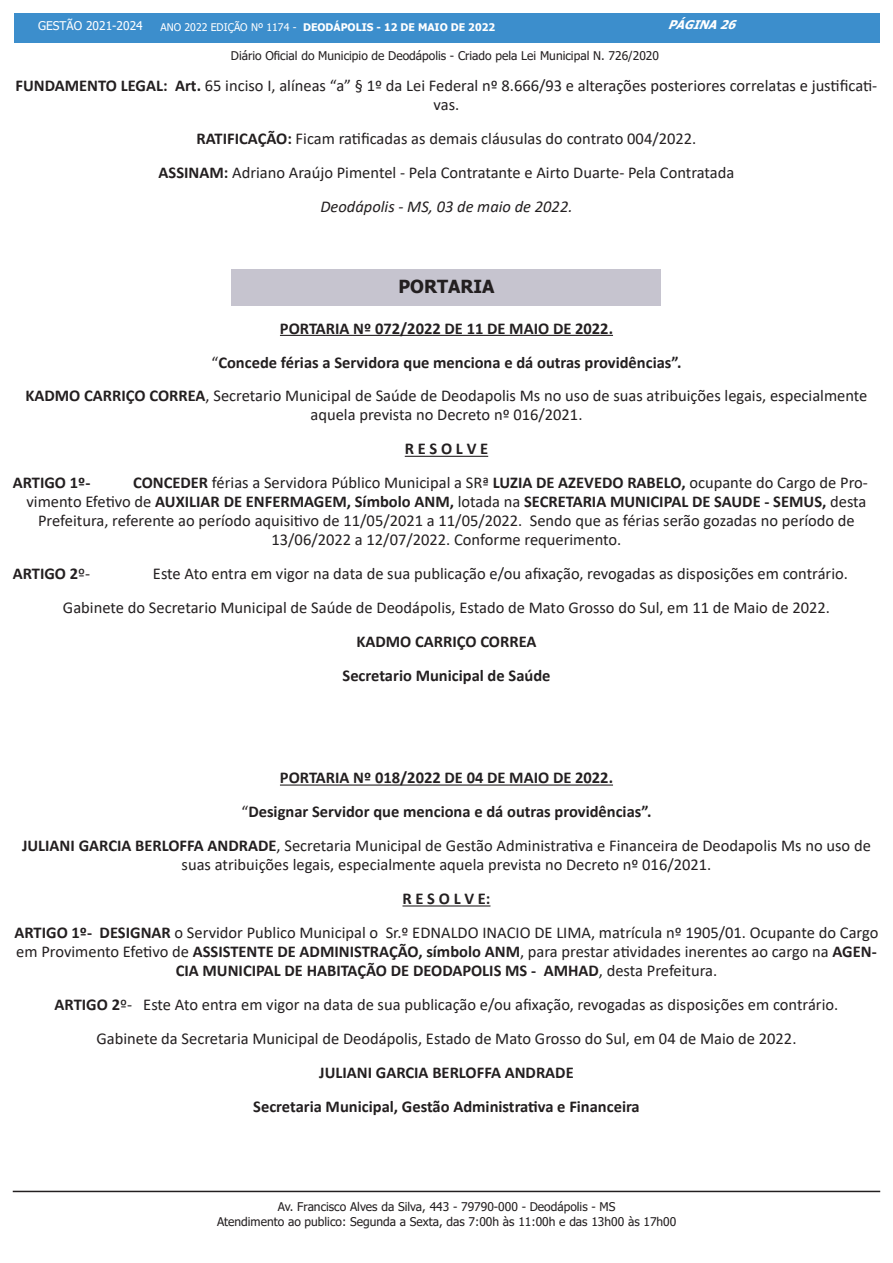
<style>
.page{position:relative;width:893px;height:1263px;background:#fff}
.page>*{position:absolute;margin:0;border:0;box-sizing:border-box;transform-origin:0 0}
.t1{font:700 18px "Tahoma";color:#231f20}
.t2{font:16.5px/19px "Calibri";color:#231f20;text-align:center}
.t3{font:700 16.5px "Calibri";color:#231f20}
.t4{font:italic 16.5px "Calibri";color:#231f20}
.t5{font:12px/14.4px "Tahoma";color:#231f20;text-align:center}
.t6{font:12px "Tahoma";color:#fff}
.t7{font:italic 700 12px "Tahoma";color:#fff}
.t8{font:700 10.5px "Tahoma";color:#fff}
.s1{font-weight:400}
.s2{font-weight:700}
</style>
<div class="page">
<div style="left:14px;top:14px;width:865px;height:29px;background:#3c8ecc"></div>
<hr style="left:13px;top:1191px;width:867px;height:1px;background:#231f20">
<hr style="left:280px;top:335px;width:333px;height:1px;background:#231f20">
<hr style="left:405px;top:456px;width:83px;height:1px;background:#231f20">
<hr style="left:280px;top:784px;width:333px;height:2px;background:#231f20">
<hr style="left:402px;top:905px;width:88px;height:1px;background:#231f20">
<div style="left:232px;top:270px;width:429px;height:36px;background:#c6c4cf"></div>
<p class="t6" style="left:38px;top:18px;width:106px">GESTÃO 2021-2024</p>
<p class="t8" style="left:161px;top:20px;width:336px"><span class="s1">ANO 2022 EDIÇÃO Nº 1174 -</span> DEODÁPOLIS - 12 DE MAIO DE 2022</p>
<p class="t7" style="left:668px;top:16px;width:75px">PÁGINA26</p>
<p class="t5" style="left:231px;top:49px;width:430px">Diário Oficial do Municipio de Deodápolis - Criado pela Lei Municipal N. 726/2020</p>
<p class="t2" style="left:16px;top:76px;width:863px"><span class="s2">FUNDAMENTO LEGAL: Art.</span> 65 inciso I, alíneas “a” § 1º da Lei Federal nº 8.666/93 e alterações posteriores correlatas e justificati&shy;vas.</p>
<p class="t2" style="left:197px;top:129px;width:501px"><span class="s2">RATIFICAÇÃO:</span> Ficam ratificadas as demais cláusulas do contrato 004/2022.</p>
<p class="t2" style="left:159px;top:163px;width:577px"><span class="s2">ASSINAM:</span> Adriano Araújo Pimentel - Pela Contratante e Airto Duarte- Pela Contratada</p>
<p class="t4" style="left:320px;top:195px;width:254px">Deodápolis - MS, 03 de maio de 2022.</p>
<p class="t1" style="left:398px;top:274px;width:98px">PORTARIA</p>
<p class="t3" style="left:280px;top:316px;width:335px">PORTARIA Nº 072/2022 DE 11 DE MAIO DE 2022.</p>
<p class="t3" style="left:211px;top:350px;width:472px"><span class="s1">“</span>Concede férias a Servidora que menciona e dá outras providências”.</p>
<p class="t2" style="left:25px;top:386px;width:843px"><span class="s2">KADMO CARRIÇO CORREA</span>, Secretario Municipal de Saúde de Deodapolis Ms no uso de suas atribuições legais, especialmente aquela prevista no Decreto nº 016/2021.</p>
<p class="t3" style="left:405px;top:437px;width:85px">R E S O L V E</p>
<p class="t3" style="left:13px;top:471px;width:79px">ARTIGO 1º-</p>
<p class="t2" style="left:133px;top:473px;width:736px"><span class="s2">CONCEDER</span> férias a Servidora Público Municipal a SRª <span class="s2">LUZIA DE AZEVEDO RABELO,</span> ocupante do Cargo de Pro-</p>
<p class="t3" style="left:26px;top:490px;width:841px"><span class="s1">vimento Efetivo de</span> AUXILIAR DE ENFERMAGEM, Símbolo ANM, <span class="s1">lotada na</span> SECRETARIA MUNICIPAL DE SAUDE - SEMUS, <span class="s1">desta</span></p>
<p class="t2" style="left:38px;top:511px;width:818px">Prefeitura, referente ao período aquisitivo de 11/05/2021 a 11/05/2022. Sendo que as férias serão gozadas no período de</p>
<p class="t2" style="left:272px;top:530px;width:351px">13/06/2022 a 12/07/2022. Conforme requerimento.</p>
<p class="t3" style="left:13px;top:562px;width:79px">ARTIGO 2<span class="s1">º-</span></p>
<p class="t2" style="left:153px;top:564px;width:696px">Este Ato entra em vigor na data de sua publicação e/ou afixação, revogadas as disposições em contrário.</p>
<p class="t2" style="left:63px;top:598px;width:768px">Gabinete do Secretario Municipal de Saúde de Deodápolis, Estado de Mato Grosso do Sul, em 11 de Maio de 2022.</p>
<p class="t3" style="left:356px;top:630px;width:182px">KADMO CARRIÇO CORREA</p>
<p class="t3" style="left:343px;top:664px;width:209px">Secretario Municipal de Saúde</p>
<p class="t3" style="left:280px;top:766px;width:335px">PORTARIA Nº 018/2022 DE 04 DE MAIO DE 2022.</p>
<p class="t3" style="left:241px;top:800px;width:412px"><span class="s1">“</span>Designar Servidor que menciona e dá outras providências”.</p>
<p class="t2" style="left:22px;top:836px;width:850px"><span class="s2">JULIANI GARCIA BERLOFFA ANDRADE</span>, Secretaria Municipal de Gestão Administrativa e Financeira de Deodapolis Ms no uso de suas atribuições legais, especialmente aquela prevista no Decreto nº 016/2021.</p>
<p class="t3" style="left:402px;top:887px;width:90px">R E S O L V E:</p>
<p class="t2" style="left:15px;top:923px;width:865px"><span class="s2">ARTIGO 1º- DESIGNAR</span> o Servidor Publico Municipal o Sr.º EDNALDO INACIO DE LIMA, matrícula nº 1905/01. Ocupante do Cargo em Provimento Efetivo de <span class="s2">ASSISTENTE DE ADMINISTRAÇÃO, símbolo ANM</span>, para prestar atividades inerentes ao cargo na <span class="s2">AGEN-<br>CIA MUNICIPAL DE HABITAÇÃO DE DEODAPOLIS MS - AMHAD</span>, desta Prefeitura.</p>
<p class="t2" style="left:55px;top:994px;width:785px"><span class="s2">ARTIGO 2</span>º- Este Ato entra em vigor na data de sua publicação e/ou afixação, revogadas as disposições em contrário.</p>
<p class="t2" style="left:96px;top:1028px;width:701px">Gabinete da Secretaria Municipal de Deodápolis, Estado de Mato Grosso do Sul, em 04 de Maio de 2022.</p>
<p class="t3" style="left:319px;top:1061px;width:256px">JULIANI GARCIA BERLOFFA ANDRADE</p>
<p class="t3" style="left:253px;top:1095px;width:388px">Secretaria Municipal, Gestão Administrativa e Financeira</p>
<p class="t5" style="left:217px;top:1200px;width:461px">Av. Francisco Alves da Silva, 443 - 79790-000 - Deodápolis - MS<br>Atendimento ao publico: Segunda a Sexta, das 7:00h às 11:00h e das 13h00 às 17h00</p>
</div>
